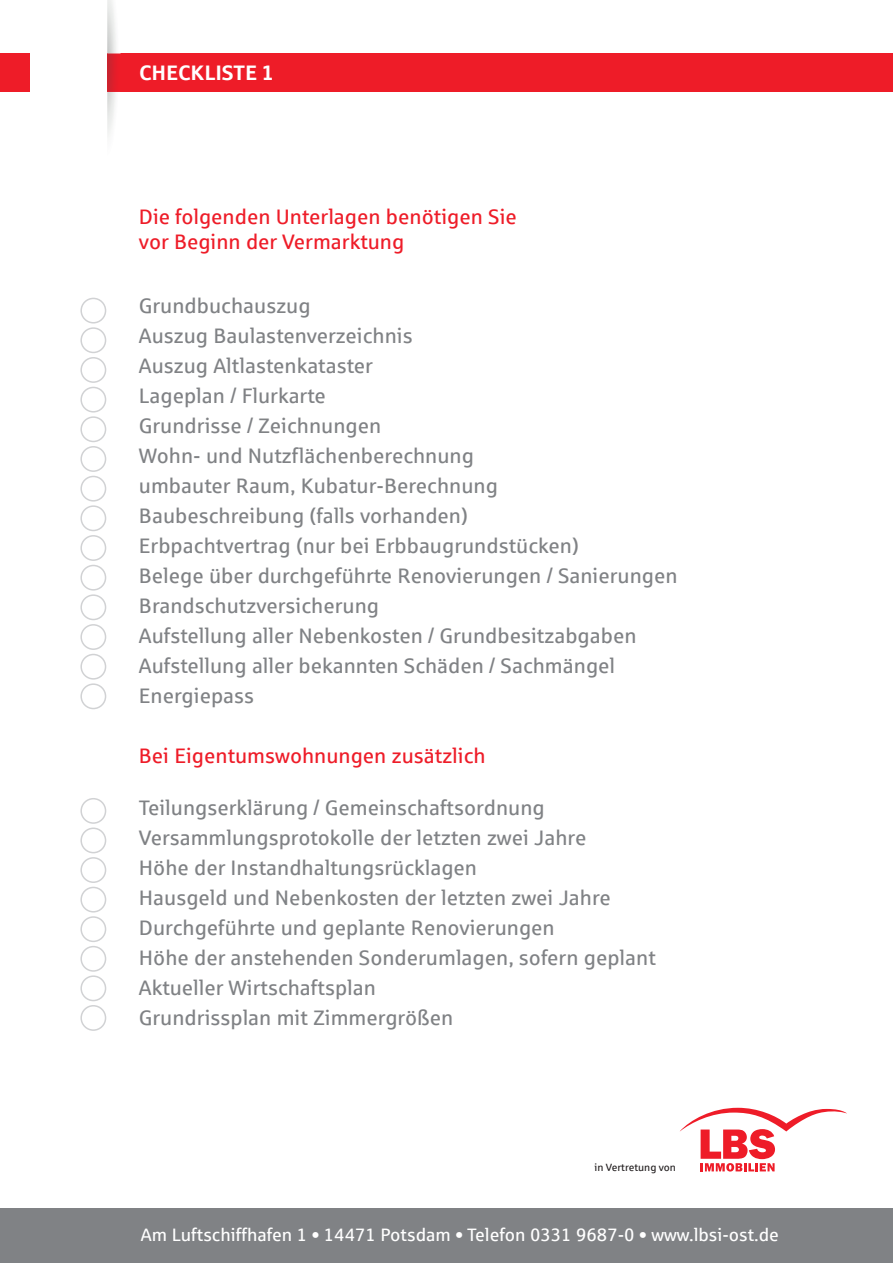
<style>
.page{position:relative;width:893px;height:1263px;background:#fff}
.page>*{position:absolute;margin:0;border:0;box-sizing:border-box;transform-origin:0 0}
.t1{font:21px/30px "Sparkasse Rg";color:#808285}
.t2{font:21px/25.2px "Sparkasse Rg";color:#ee1c28}
.t3{font:700 21px "Sparkasse Rg";color:#fff}
.t4{font:18px "Sparkasse Rg";color:#fff}
.t5{font:10.5px "Sparkasse Rg";color:#231f20}
</style>
<div class="page">
<div style="left:0;top:54px;width:29px;height:38px;background:#ee1c28"></div>
<div style="left:107px;top:54px;width:786px;height:38px;background:#ee1c28"></div>
<img style="left:107px;top:0;width:13px;height:136px">
<img style="left:107px;top:54px;width:13px;height:38px">
<div style="left:80px;top:298px;width:26px;height:25px;border:2px solid #d1d2d4;border-radius:50%"></div>
<div style="left:80px;top:798px;width:26px;height:26px;border:2px solid #d1d2d4;border-radius:50%"></div>
<div style="left:80px;top:327px;width:26px;height:26px;border:2px solid #d1d2d4;border-radius:50%"></div>
<div style="left:80px;top:827px;width:26px;height:26px;border:2px solid #d1d2d4;border-radius:50%"></div>
<div style="left:80px;top:357px;width:26px;height:26px;border:2px solid #d1d2d4;border-radius:50%"></div>
<div style="left:80px;top:857px;width:26px;height:26px;border:2px solid #d1d2d4;border-radius:50%"></div>
<div style="left:80px;top:387px;width:26px;height:26px;border:2px solid #d1d2d4;border-radius:50%"></div>
<div style="left:80px;top:887px;width:26px;height:25px;border:2px solid #d1d2d4;border-radius:50%"></div>
<div style="left:80px;top:416px;width:26px;height:26px;border:2px solid #d1d2d4;border-radius:50%"></div>
<div style="left:80px;top:916px;width:26px;height:26px;border:2px solid #d1d2d4;border-radius:50%"></div>
<div style="left:80px;top:446px;width:26px;height:26px;border:2px solid #d1d2d4;border-radius:50%"></div>
<div style="left:80px;top:946px;width:26px;height:26px;border:2px solid #d1d2d4;border-radius:50%"></div>
<div style="left:80px;top:476px;width:26px;height:26px;border:2px solid #d1d2d4;border-radius:50%"></div>
<div style="left:80px;top:975px;width:26px;height:26px;border:2px solid #d1d2d4;border-radius:50%"></div>
<div style="left:80px;top:505px;width:26px;height:26px;border:2px solid #d1d2d4;border-radius:50%"></div>
<div style="left:80px;top:1005px;width:26px;height:26px;border:2px solid #d1d2d4;border-radius:50%"></div>
<div style="left:80px;top:535px;width:26px;height:26px;border:2px solid #d1d2d4;border-radius:50%"></div>
<div style="left:80px;top:565px;width:26px;height:26px;border:2px solid #d1d2d4;border-radius:50%"></div>
<div style="left:80px;top:594px;width:26px;height:26px;border:2px solid #d1d2d4;border-radius:50%"></div>
<div style="left:80px;top:624px;width:26px;height:26px;border:2px solid #d1d2d4;border-radius:50%"></div>
<div style="left:80px;top:654px;width:26px;height:26px;border:2px solid #d1d2d4;border-radius:50%"></div>
<div style="left:80px;top:683px;width:26px;height:26px;border:2px solid #d1d2d4;border-radius:50%"></div>
<svg style="left:680px;top:1108px;width:167px;height:63px"></svg>
<div style="left:0;top:1208px;width:893px;height:55px;background:#808285"></div>
<p class="t3" style="left:139px;top:59px;width:137px">CHECKLISTE 1</p>
<p class="t2" style="left:139px;top:204px;width:379px">Die folgenden Unterlagen benötigen Sie vor Beginn der Vermarktung</p>
<p class="t1" style="left:139px;top:290px;width:540px">Grundbuchauszug<br>Auszug Baulastenverzeichnis<br>Auszug Altlastenkataster<br>Lageplan / Flurkarte<br>Grundrisse / Zeichnungen<br>Wohn- und Nutzflächenberechnung<br>umbauter Raum, Kubatur-Berechnung<br>Baubeschreibung (falls vorhanden)<br>Erbpachtvertrag (nur bei Erbbaugrundstücken)<br>Belege über durchgeführte Renovierungen / Sanierungen Brandschutzversicherung<br>Aufstellung aller Nebenkosten / Grundbesitzabgaben Aufstellung aller bekannten Schäden / Sachmängel Energiepass</p>
<p class="t2" style="left:139px;top:743px;width:348px">Bei Eigentumswohnungen zusätzlich</p>
<p class="t1" style="left:139px;top:792px;width:518px">Teilungserklärung / Gemeinschaftsordnung Versammlungsprotokolle der letzten zwei Jahre<br>Höhe der Instandhaltungsrücklagen<br>Hausgeld und Nebenkosten der letzten zwei Jahre Durchgeführte und geplante Renovierungen<br>Höhe der anstehenden Sonderumlagen, sofern geplant Aktueller Wirtschaftsplan<br>Grundrissplan mit Zimmergrößen</p>
<p class="t5" style="left:595px;top:1161px;width:83px">in Vertretung von</p>
<p class="t4" style="left:141px;top:1223px;width:640px">Am Luftschiffhafen 1 • 14471 Potsdam • Telefon 0331 9687-0 • www.lbsi-ost.de</p>
</div>
